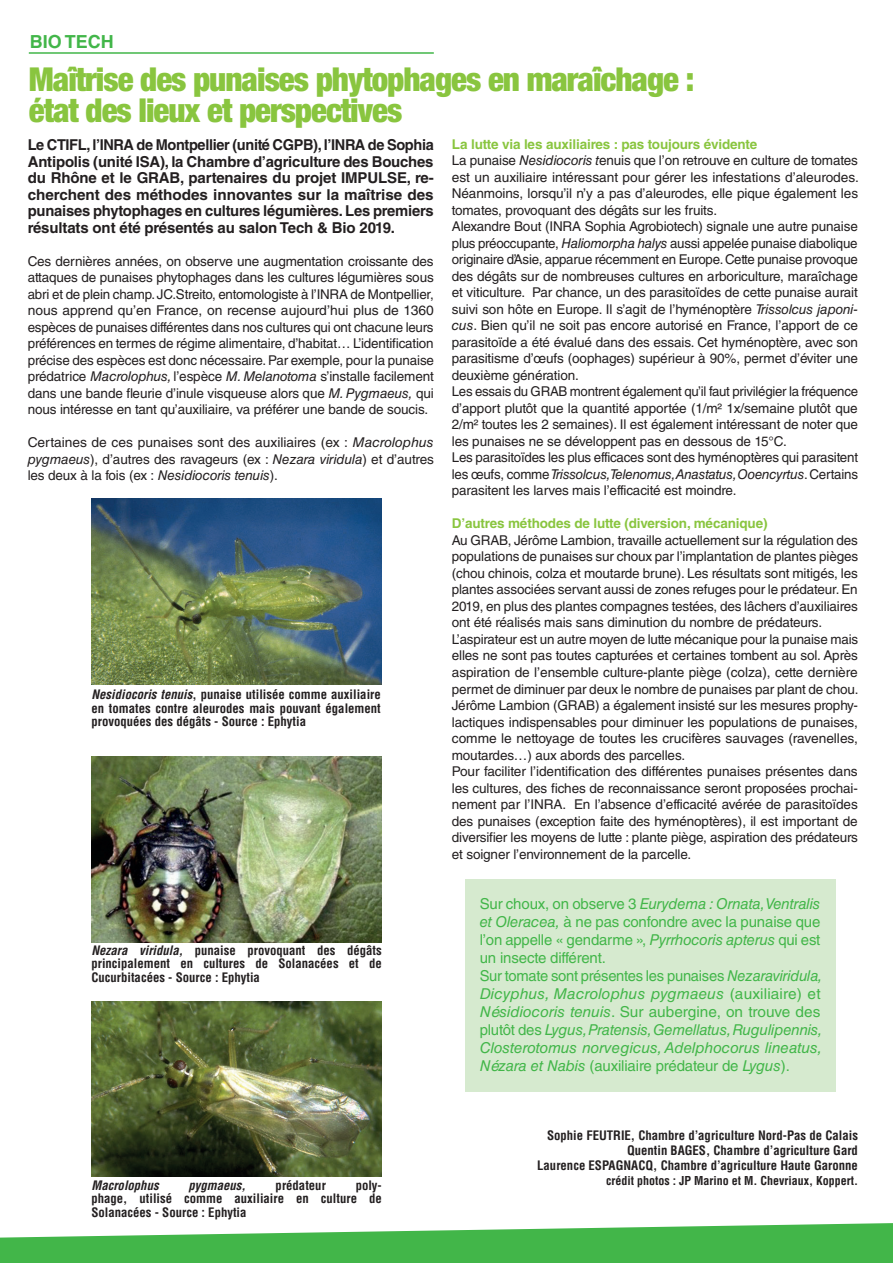
<style>
.page{position:relative;width:893px;height:1263px;background:#fff}
.page>*{position:absolute;margin:0;border:0;box-sizing:border-box;transform-origin:0 0}
.t1{font:900 condensed 33px/31.5px "Helvetica Neue";letter-spacing:-.03em;color:#89c53f}
.t2{font:700 18px "Helvetica LT Std";color:#42b649}
.t3{font:italic 15px/18px "Helvetica LT Std";letter-spacing:-.01em;color:#42b649}
.t4{font:700 15px/16.5px "Helvetica LT Std";letter-spacing:-.01em;color:#231f20;text-align:justify}
.t5{font:13.5px/16.5px "Helvetica LT Std";letter-spacing:-.01em;color:#231f20;text-align:justify}
.t6{font:700 13.5px "Helvetica LT Std";letter-spacing:-.01em;color:#89c53f}
.t7{font:700 condensed 12.75px/13.5px "Helvetica LT Std";color:#231f20;text-align:justify}
.t8{font:italic 700 condensed 12.75px "Helvetica LT Std";color:#231f20}
.t9{font:700 condensed 12px "Helvetica LT Std";color:#231f20}
.s1{font-style:italic}
.s2{font-weight:700;color:#89c53f}
.s3{font-style:normal}
</style>
<div class="page">
<svg style="left:0;top:1223px;width:893px;height:40px"></svg>
<hr style="left:29px;top:52px;width:405px;height:2px;background:#42b649">
<div style="left:465px;top:880px;width:370px;height:212px;background:#d6eacf"></div>
<img style="left:91px;top:499px;width:291px;height:186px">
<img style="left:91px;top:756px;width:291px;height:186px">
<img style="left:91px;top:1002px;width:291px;height:174px">
<h2 class="t2" style="left:30px;top:31px;width:86px">BIO TECH</h2>
<h1 class="t1" style="left:29px;top:63px;width:667px">Maîtrise des punaises phytophages en maraîchage : état des lieux et perspectives</h1>
<p class="t4" style="left:28px;top:136px;width:408px">Le CTIFL, l’INRA de Montpellier (unité CGPB), l’INRA de Sophia Antipolis (unité ISA), la Chambre d’agriculture des Bouches du Rhône et le GRAB, partenaires du projet IMPULSE, re&shy;cherchent des méthodes innovantes sur la maîtrise des punaises phytophages en cultures légumières. Les premiers résultats ont été présentés au salon Tech &amp; Bio 2019.</p>
<p class="t5" style="left:28px;top:252px;width:408px">Ces dernières années, on observe une augmentation croissante des attaques de punaises phytophages dans les cultures légumières sous abri et de plein champ. JC.Streito, entomologiste à l’INRA de Montpellier, nous apprend qu’en France, on recense aujourd’hui plus de 1360 espèces de punaises différentes dans nos cultures qui ont chacune leurs préférences en termes de régime alimentaire, d’habitat… L’identification précise des espèces est donc nécessaire. Par exemple, pour la punaise prédatrice <span class="s1">Macrolophus,</span> l’espèce <span class="s1">M. Melanotoma</span> s’installe facilement dans une bande fleurie d’inule visqueuse alors que <span class="s1">M. Pygmaeus,</span> qui nous intéresse en tant qu’auxiliaire, va préférer une bande de soucis.</p>
<p class="t5" style="left:28px;top:434px;width:408px">Certaines de ces punaises sont des auxiliaires (ex : <span class="s1">Macrolophus pygmaeus</span>), d’autres des ravageurs (ex : <span class="s1">Nezara viridula</span>) et d’autres les deux à la fois (ex : <span class="s1">Nesidiocoris tenuis</span>).</p>
<p class="t7" style="left:91px;top:688px;width:291px"><span class="s1">Nesidiocoris tenuis</span>, punaise utilisée comme auxiliaire en tomates contre aleurodes mais pouvant également provoquées des dégâts - Source : Ephytia</p>
<p class="t7" style="left:91px;top:943px;width:292px"><span class="s1">Nezara viridula,</span> punaise provoquant des dégâts principalement en cultures de Solanacées et de Cucurbitacées - Source : Ephytia</p>
<p class="t5" style="left:452px;top:136px;width:408px;text-align:left"><span class="s2">La lutte via les auxiliaires : pas toujours évidente<br></span>La punaise <span class="s1">Nesidiocoris t</span>enuis que l’on retrouve en culture de tomates est un auxiliaire intéressant pour gérer les infestations d’aleurodes.<br>Néanmoins, lorsqu’il n’y a pas d’aleurodes, elle pique également les tomates, provoquant des dégâts sur les fruits.<br>Alexandre Bout (INRA Sophia Agrobiotech) signale une autre punaise plus préoccupante, <span class="s1">Haliomorpha halys</span> aussi appelée punaise diabolique originaire d’Asie, apparue récemment en Europe. Cette punaise provoque des dégâts sur de nombreuses cultures en arboriculture, maraîchage et viticulture. Par chance, un des parasitoïdes de cette punaise aurait suivi son hôte en Europe. Il s’agit de l’hyménoptère <span class="s1">Trissolcus japoni&shy;cus</span>. Bien qu’il ne soit pas encore autorisé en France, l’apport de ce parasitoïde a été évalué dans des essais. Cet hyménoptère, avec son parasitisme d’œufs (oophages) supérieur à 90%, permet d’éviter une deuxième génération.<br>Les essais du GRAB montrent également qu’il faut privilégier la fréquence d’apport plutôt que la quantité apportée (1/m² 1x/semaine plutôt que 2/m² toutes les 2 semaines). Il est également intéressant de noter que les punaises ne se développent pas en dessous de 15°C.<br>Les parasitoïdes les plus efficaces sont des hyménoptères qui parasitent les œufs, comme <span class="s1">Trissolcus,Telenomus,Anastatus, Ooencyrtus</span>. Certains parasitent les larves mais l’efficacité est moindre.</p>
<p class="t6" style="left:452px;top:515px;width:317px">D’autres méthodes de lutte (diversion, mécanique)</p>
<p class="t5" style="left:452px;top:532px;width:408px;text-align:left">Au GRAB, Jérôme Lambion, travaille actuellement sur la régulation des populations de punaises sur choux par l’implantation de plantes pièges (chou chinois, colza et moutarde brune). Les résultats sont mitigés, les plantes associées servant aussi de zones refuges pour le prédateur. En 2019, en plus des plantes compagnes testées, des lâchers d’auxiliaires ont été réalisés mais sans diminution du nombre de prédateurs.<br>L’aspirateur est un autre moyen de lutte mécanique pour la punaise mais elles ne sont pas toutes capturées et certaines tombent au sol. Après aspiration de l’ensemble culture-plante piège (colza), cette dernière permet de diminuer par deux le nombre de punaises par plant de chou.<br>Jérôme Lambion (GRAB) a également insisté sur les mesures prophy&shy;lactiques indispensables pour diminuer les populations de punaises, comme le nettoyage de toutes les crucifères sauvages (ravenelles, moutardes…) aux abords des parcelles.<br>Pour faciliter l’identification des différentes punaises présentes dans les cultures, des fiches de reconnaissance seront proposées prochai&shy;nement par l’INRA. En l’absence d’efficacité avérée de parasitoïdes des punaises (exception faite des hyménoptères), il est important de diversifier les moyens de lutte : plante piège, aspiration des prédateurs et soigner l’environnement de la parcelle.</p>
<p class="t3" style="left:480px;top:894px;width:344px"><span class="s3">Sur choux, on observe 3</span> Eurydema : Ornata,Ventralis et Oleracea, <span class="s3">à ne pas confondre avec la punaise que l’on appelle « gendarme »,</span> Pyrrhocoris apterus <span class="s3">qui est un insecte différent.<br>Sur tomate sont présentes les punaises</span> Nezaraviridula, Dicyphus, Macrolophus pygmaeus <span class="s3">(auxiliaire) et </span>Nésidiocoris tenuis<span class="s3">. Sur aubergine, on trouve des plutôt des</span> Lygus, Pratensis, Gemellatus, Rugulipennis, Closterotomus norvegicus, Adelphocorus lineatus, Nézara et Nabis <span class="s3">(auxiliaire prédateur de</span> Lygus<span class="s3">).</span></p>
<p class="t8" style="left:91px;top:1177px;width:69px">Macrolophus</p>
<p class="t8" style="left:188px;top:1177px;width:59px">pygmaeus,</p>
<p class="t7" style="left:276px;top:1178px;width:52px">prédateur</p>
<p class="t7" style="left:91px;top:1178px;width:292px;text-indent:264px">poly&shy;phage, utilisé comme auxiliaire en culture de Solanacées - Source : Ephytia</p>
<p class="t7" style="left:537px;top:1127px;width:322px;line-height:15.3px;text-align:right">Sophie FEUTRIE, Chambre d’agriculture Nord-Pas de Calais<br>Quentin BAGES, Chambre d’agriculture Gard<br>Laurence ESPAGNACQ, Chambre d’agriculture Haute Garonne</p>
<p class="t9" style="left:606px;top:1173px;width:253px">crédit photos : JP Marino et M. Chevriaux, Koppert.</p>
</div>
